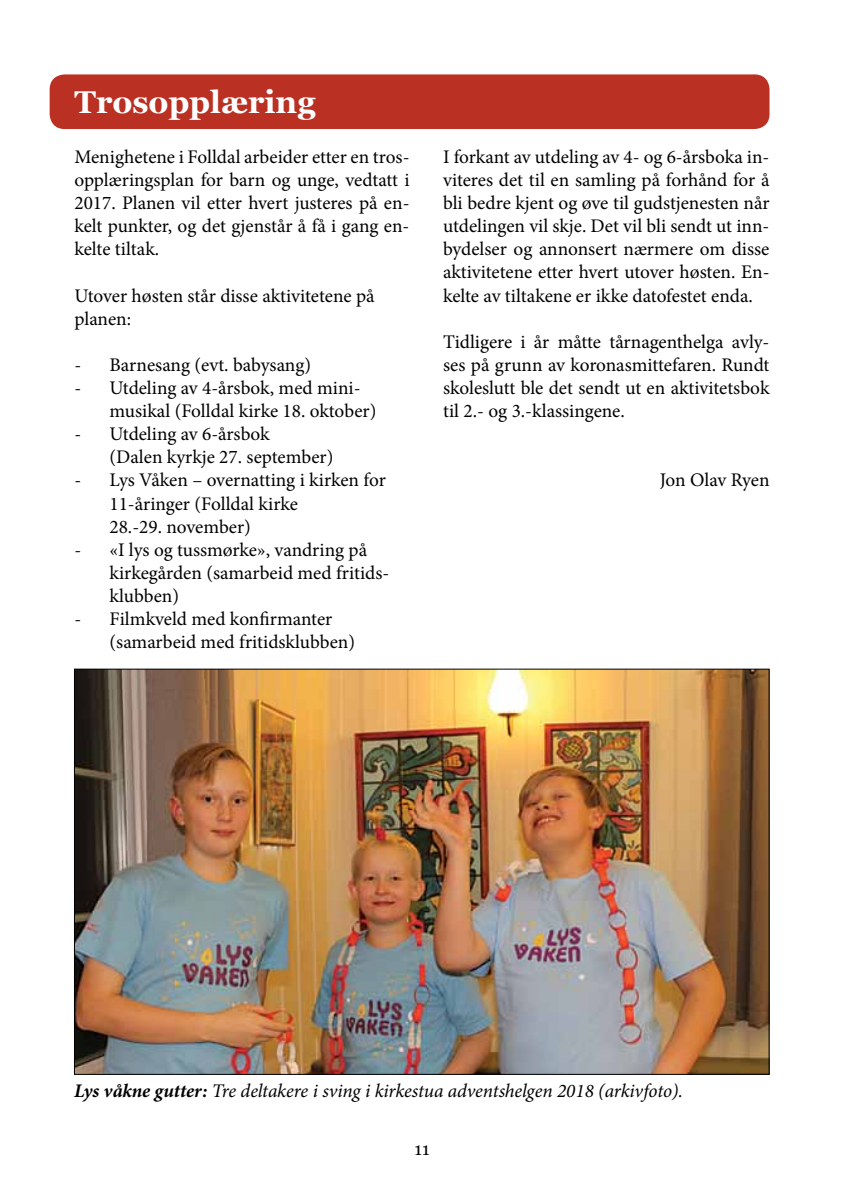
<style>
.page{position:relative;width:844px;height:1191px;background:#fff}
.page>*{position:absolute;margin:0;border:0;box-sizing:border-box;transform-origin:0 0}
.t1{font:700 31.5px "Georgia";color:#fff}
.t2{font:19.25px/23.1px "Minion Pro";letter-spacing:-.005em;color:#000}
.t3{font:italic 19.25px "Minion Pro";letter-spacing:-.01em;color:#000}
.t4{font:17.5px "Georgia";color:#000}
.s1{font-weight:700}
</style>
<div class="page">
<div style="left:50px;top:74px;width:719px;height:55px;background:#ba3023;border-radius:15px"></div>
<img style="left:76px;top:670px;width:691px;height:402px">
<h1 class="t1" style="left:74px;top:78px;width:242px">Trosopplæring</h1>
<p class="t2" style="left:74px;top:145px;width:336px;text-align:justify">Menighetene i Folldal arbeider etter en tros&shy;opplæringsplan for barn og unge, vedtatt i 2017. Planen vil etter hvert justeres på en&shy;kelt punkter, og det gjenstår å få i gang en&shy;kelte tiltak.</p>
<p class="t2" style="left:74px;top:284px;width:302px">Utover høsten står disse aktivitetene på planen:</p>
<p class="t2" style="left:74px;top:353px;width:238px">- Barnesang (evt. babysang)</p>
<p class="t2" style="left:109px;top:376px;width:268px;text-indent:-35px">- Utdeling av 4-årsbok, med mini&shy;musikal (Folldal kirke 18. oktober)</p>
<p class="t2" style="left:109px;top:422px;width:225px;text-indent:-35px">- Utdeling av 6-årsbok<br>(Dalen kyrkje 27. september)</p>
<p class="t2" style="left:109px;top:469px;width:278px;text-indent:-35px">- Lys Våken – overnatting i kirken for<br>11-åringer (Folldal kirke<br>28.-29. november)</p>
<p class="t2" style="left:109px;top:538px;width:281px;text-indent:-35px">- «I lys og tussmørke», vandring på kirkegården (samarbeid med fritids&shy;klubben)</p>
<p class="t2" style="left:109px;top:607px;width:247px;text-indent:-35px">- Filmkveld med konfirmanter (samarbeid med fritidsklubben)</p>
<p class="t2" style="left:443px;top:145px;width:328px;text-align:justify">I forkant av utdeling av 4- og 6-årsboka in&shy;viteres det til en samling på forhånd for å bli bedre kjent og øve til gudstjenesten når utdelingen vil skje. Det vil bli sendt ut inn&shy;bydelser og annonsert nærmere om disse aktivitetene etter hvert utover høsten. En&shy;kelte av tiltakene er ikke datofestet enda.</p>
<p class="t2" style="left:443px;top:330px;width:328px;text-align:justify">Tidligere i år måtte tårnagenthelga avly&shy;ses på grunn av koronasmittefaren. Rundt skoleslutt ble det sendt ut en aktivitetsbok til 2.- og 3.-klassingene.</p>
<p class="t2" style="left:659px;top:469px;width:111px">Jon Olav Ryen</p>
<p class="t3" style="left:74px;top:1077px;width:610px"><span class="s1">Lys våkne gutter:</span> Tre deltakere i sving i kirkestua adventshelgen 2018 (arkivfoto).</p>
<p class="t4" style="left:414px;top:1136px;width:17px">11</p>
</div>
